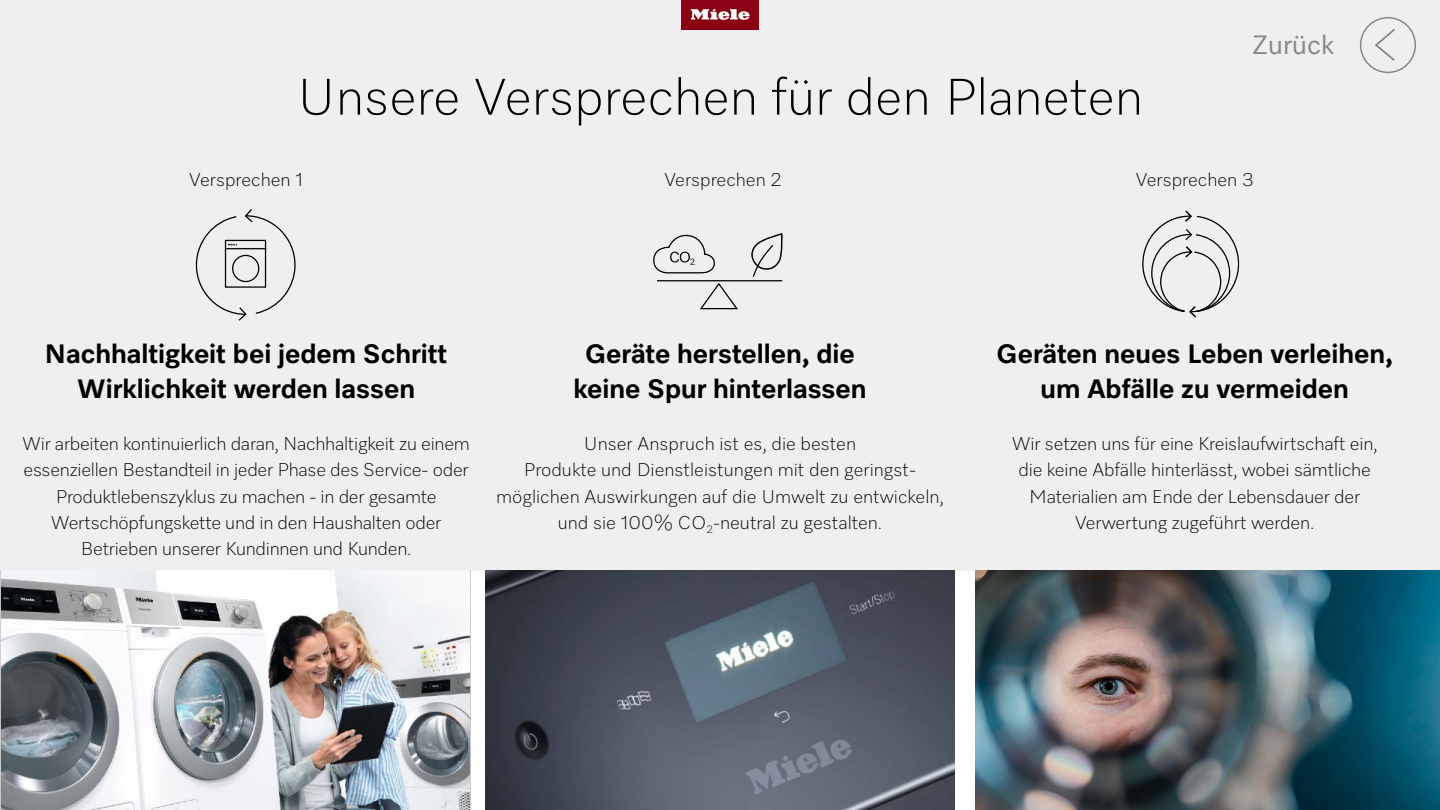
<style>
.page{position:relative;width:1440px;height:810px;background:#fff}
.page>*{position:absolute;margin:0;border:0;box-sizing:border-box;transform-origin:0 0}
.t1{font:300 52.5px "Miele Elements";color:#000}
.t2{font:700 27px/34.5px "Miele Elements";color:#000;text-align:center}
.t3{font:27px "Miele Elements";color:#86868c}
.t4{font:300 18.75px/26.2px "Miele Elements";letter-spacing:-.01em;color:#000;text-align:center}
</style>
<div class="page">
<div style="left:0;top:0;width:1440px;height:570px;background:#efeff0"></div>
<img style="left:681px;top:0;width:78px;height:30px">
<svg style="left:195px;top:209px;width:101px;height:112px"></svg>
<svg style="left:653px;top:235px;width:62px;height:39px"></svg>
<svg style="left:700px;top:282px;width:38px;height:28px"></svg>
<hr style="left:657px;top:280px;width:125px;height:1px;background:#000">
<svg style="left:751px;top:233px;width:32px;height:44px"></svg>
<svg style="left:1142px;top:210px;width:98px;height:108px"></svg>
<svg style="left:1375px;top:29px;width:20px;height:32px"></svg>
<div style="left:1360px;top:17px;width:56px;height:56px;border:2px solid #86868c;border-radius:50%"></div>
<img style="left:975px;top:570px;width:465px;height:240px">
<img style="left:485px;top:570px;width:470px;height:240px">
<img style="left:0;top:570px;width:470px;height:240px">
<h1 class="t1" style="left:297px;top:63px;width:848px">Unsere Versprechen für den Planeten</h1>
<h2 class="t3" style="left:1252px;top:28px;width:83px">Zurück</h2>
<p class="t4" style="left:189px;top:165px;width:115px">Versprechen 1</p>
<p class="t4" style="left:664px;top:165px;width:119px">Versprechen 2</p>
<p class="t4" style="left:1136px;top:165px;width:119px">Versprechen 3</p>
<h2 class="t2" style="left:45px;top:336px;width:404px">Nachhaltigkeit bei jedem Schritt<br>Wirklichkeit werden lassen</h2>
<p class="t4" style="left:22px;top:430px;width:449px">Wir arbeiten kontinuierlich daran, Nachhaltigkeit zu einem essenziellen Bestandteil in jeder Phase des Service- oder Produktlebenszyklus zu machen - in der gesamte Wertschöpfungskette und in den Haushalten oder Betrieben unserer Kundinnen und Kunden.</p>
<h2 class="t2" style="left:573px;top:336px;width:295px">Geräte herstellen, die keine Spur hinterlassen</h2>
<p class="t4" style="left:496px;top:430px;width:449px">Unser Anspruch ist es, die besten<br>Produkte und Dienstleistungen mit den geringst&shy;möglichen Auswirkungen auf die Umwelt zu entwickeln, und sie 100% CO<sub>2</sub>-neutral zu gestalten.</p>
<h2 class="t2" style="left:997px;top:336px;width:398px">Geräten neues Leben verleihen, um Abfälle zu vermeiden</h2>
<p class="t4" style="left:1012px;top:430px;width:367px">Wir setzen uns für eine Kreislaufwirtschaft ein, die keine Abfälle hinterlässt, wobei sämtliche Materialien am Ende der Lebensdauer der Verwertung zugeführt werden.</p>
</div>
